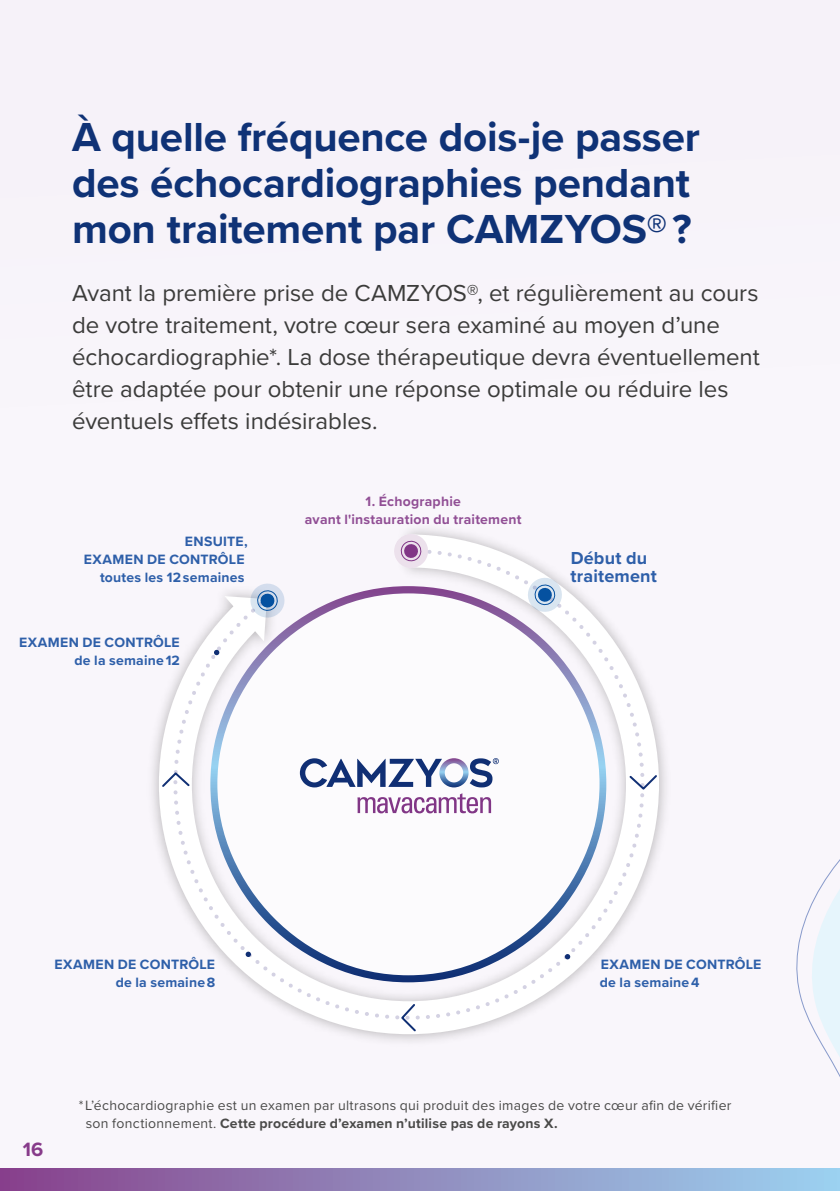
<style>
.page{position:relative;width:840px;height:1191px;background:#fff}
.page>*{position:absolute;margin:0;border:0;box-sizing:border-box;transform-origin:0 0}
.t1{font:700 42px/46px "Proxima Nova";letter-spacing:-.005em;color:#0f3276}
.t2{font:24px/32px "Proxima Nova";color:#3b3b3a}
.t3{font:700 20px "Proxima Nova";color:#873b8a}
.t4{font:700 18px/18px "Proxima Nova";letter-spacing:.01em;color:#2e5fa9}
.t5{font:14px/18px "Proxima Nova";letter-spacing:.02em;color:#4a4a49}
.t6{font:700 14px/18px "Proxima Nova";letter-spacing:.015em;color:#2e5fa9;text-align:right}
.t7{font:700 14px/18px "Proxima Nova";letter-spacing:.015em;color:#914f95;text-align:center}
.s1{font-weight:700}
</style>
<div class="page">
<div style="left:0;top:0;width:839px;height:1191px;background:#f9f6fb"></div>
<div style="left:0;top:0;width:839px;height:995px;background:#f5f0f8"></div>
<svg style="left:796px;top:860px;width:43px;height:215px"></svg>
<svg style="left:153px;top:530px;width:512px;height:511px"></svg>
<svg style="left:171px;top:547px;width:475px;height:474px"></svg>
<svg style="left:399px;top:1002px;width:18px;height:31px"></svg>
<svg style="left:160px;top:770px;width:31px;height:18px"></svg>
<svg style="left:627px;top:773px;width:31px;height:18px"></svg>
<svg style="left:527px;top:578px;width:34px;height:34px"></svg>
<svg style="left:224px;top:583px;width:60px;height:58px"></svg>
<svg style="left:393px;top:534px;width:35px;height:34px"></svg>
<svg style="left:564px;top:954px;width:6px;height:5px"></svg>
<svg style="left:245px;top:951px;width:6px;height:6px"></svg>
<svg style="left:214px;top:650px;width:5px;height:5px"></svg>
<svg style="left:357px;top:793px;width:134px;height:20px"></svg>
<svg style="left:300px;top:758px;width:198px;height:29px"></svg>
<div style="left:0;top:1168px;width:839px;height:23px;background:linear-gradient(to right,#88428c,#9cd3f1)"></div>
<h1 class="t1" style="left:72px;top:113px;width:629px">À quelle fréquence dois-je passer des échocardiographies pendant mon traitement par CAMZYOS® ?</h1>
<p class="t2" style="left:72px;top:276px;width:689px">Avant la première prise de CAMZYOS®, et régulièrement au cours de votre traitement, votre cœur sera examiné au moyen d’une échocardiographie*. La dose thérapeutique devra éventuellement être adaptée pour obtenir une réponse optimale ou réduire les éventuels effets indésirables.</p>
<p class="t6" style="left:84px;top:532px;width:165px">ENSUITE,<br>EXAMEN DE CONTRÔLE toutes les 12 semaines</p>
<p class="t6" style="left:19px;top:633px;width:162px">EXAMEN DE CONTRÔLE de la semaine 12</p>
<p class="t7" style="left:305px;top:492px;width:218px">1. Échographie<br>avant l'instauration du traitement</p>
<p class="t4" style="left:570px;top:548px;width:88px">Début du traitement</p>
<p class="t6" style="left:54px;top:954px;width:162px">EXAMEN DE CONTRÔLE de la semaine 8</p>
<p class="t6" style="left:599px;top:954px;width:163px;text-align:left">EXAMEN DE CONTRÔLE de la semaine 4</p>
<p class="t3" style="left:23px;top:1134px;width:22px">16</p>
<p class="t5" style="left:86px;top:1096px;width:646px;text-indent:-7px">* L’échocardiographie est un examen par ultrasons qui produit des images de votre cœur afin de vérifier son fonctionnement. <span class="s1">Cette procédure d’examen n’utilise pas de rayons X.</span></p>
</div>
